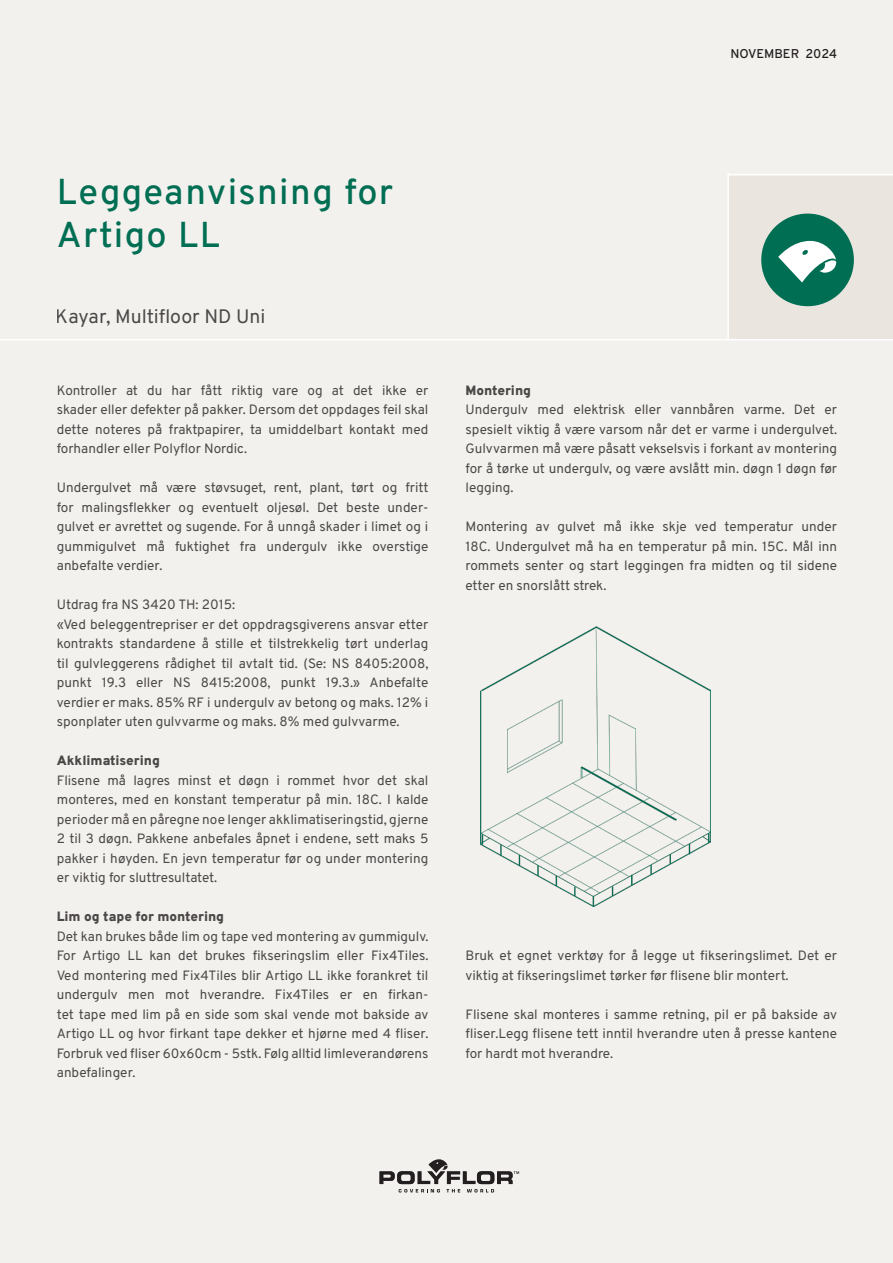
<style>
.page{position:relative;width:893px;height:1263px;background:#f3f1ee}
.page>*{position:absolute;margin:0;border:0;box-sizing:border-box;transform-origin:0 0}
.Heading_front{font:500 36px/43.2px "Overpass";letter-spacing:.04em;color:#006e53}
.t1{font:19.5px "Overpass";color:#231f20}
.t2{font:13.5px/19.5px "Overpass";color:#231f20;text-align:justify}
.t3{font:900 13.5px "Overpass";color:#231f20}
.Grunnleggende_avsnitt{font:500 12.75px "Overpass";color:#231f20}
</style>
<div class="page">
<div style="left:728px;top:176px;width:165px;height:164px;background:#eae6df"></div>
<svg style="left:379px;top:1159px;width:140px;height:33px"></svg>
<div style="left:761px;top:214px;width:93px;height:92px;background:#006e53;border-radius:50%"></div>
<svg style="left:778px;top:241px;width:58px;height:41px"></svg>
<img style="left:480px;top:626px;width:231px;height:280px">
<hr style="left:727px;top:173px;width:2px;height:167px;background:#fff">
<hr style="left:0;top:339px;width:893px;height:1px;background:#fff">
<hr style="left:728px;top:174px;width:165px;height:1px;background:#fff">
<p class="Grunnleggende_avsnitt" style="left:730px;top:43px;width:108px">NOVEMBER 2024</p>
<p class="Heading_front" style="left:57px;top:168px;width:338px">Leggeanvisning for<br>Artigo LL</p>
<h2 class="t1" style="left:56px;top:301px;width:211px">Kayar, Multifloor ND Uni</h2>
<p class="t2" style="left:57px;top:380px;width:373px">Kontroller at du har fått riktig vare og at det ikke er skader eller defekter på pakker. Dersom det oppdages feil skal dette noteres på fraktpapirer, ta umiddelbart kontakt med forhandler eller Polyflor Nordic.</p>
<p class="t2" style="left:57px;top:477px;width:373px">Undergulvet må være støvsuget, rent, plant, tørt og fritt for malingsflekker og eventuelt oljesøl. Det beste under&shy;gulvet er avrettet og sugende. For å unngå skader i limet og i gummigulvet må fuktighet fra undergulv ikke overstige anbefalte verdier.</p>
<p class="t2" style="left:57px;top:594px;width:373px;text-align:left">Utdrag fra NS 3420 TH: 2015:<br>«Ved beleggentrepriser er det oppdragsgiverens ansvar etter kontrakts standardene å stille et tilstrekkelig tørt underlag til gulvleggerens rådighet til avtalt tid. (Se: NS 8405:2008, punkt 19.3 eller NS 8415:2008, punkt 19.3.» Anbefalte verdier er maks. 85% RF i undergulv av betong og maks. 12% i sponplater uten gulvvarme og maks. 8% med gulvvarme.</p>
<p class="t3" style="left:57px;top:749px;width:105px">Akklimatisering</p>
<p class="t2" style="left:57px;top:770px;width:373px">Flisene må lagres minst et døgn i rommet hvor det skal monteres, med en konstant temperatur på min. 18C. I kalde perioder må en påregne noe lenger akklimatiseringstid, gjerne 2 til 3 døgn. Pakkene anbefales åpnet i endene, sett maks 5 pakker i høyden. En jevn temperatur før og under montering er viktig for sluttresultatet.</p>
<p class="t3" style="left:57px;top:905px;width:169px">Lim og tape for montering</p>
<p class="t2" style="left:57px;top:926px;width:373px">Det kan brukes både lim og tape ved montering av gummigulv.<br>For Artigo LL kan det brukes fikseringslim eller Fix4Tiles.<br>Ved montering med Fix4Tiles blir Artigo LL ikke forankret til undergulv men mot hverandre. Fix4Tiles er en firkan&shy;tet tape med lim på en side som skal vende mot bakside av Artigo LL og hvor firkant tape dekker et hjørne med 4 fliser.<br>Forbruk ved fliser 60x60cm - 5stk. Følg alltid limleverandørens anbefalinger.</p>
<p class="t3" style="left:465px;top:379px;width:67px">Montering</p>
<p class="t2" style="left:465px;top:399px;width:373px">Undergulv med elektrisk eller vannbåren varme. Det er spesielt viktig å være varsom når det er varme i undergulvet.<br>Gulvvarmen må være påsatt vekselsvis i forkant av montering for å tørke ut undergulv, og være avslått min. døgn 1 døgn før legging.</p>
<p class="t2" style="left:465px;top:516px;width:373px">Montering av gulvet må ikke skje ved temperatur under 18C. Undergulvet må ha en temperatur på min. 15C. Mål inn rommets senter og start leggingen fra midten og til sidene etter en snorslått strek.</p>
<p class="t2" style="left:465px;top:945px;width:373px">Bruk et egnet verktøy for å legge ut fikseringslimet. Det er viktig at fikseringslimet tørker før flisene blir montert.</p>
<p class="t2" style="left:465px;top:1004px;width:373px">Flisene skal monteres i samme retning, pil er på bakside av fliser.Legg flisene tett inntil hverandre uten å presse kantene for hardt mot hverandre.</p>
</div>
